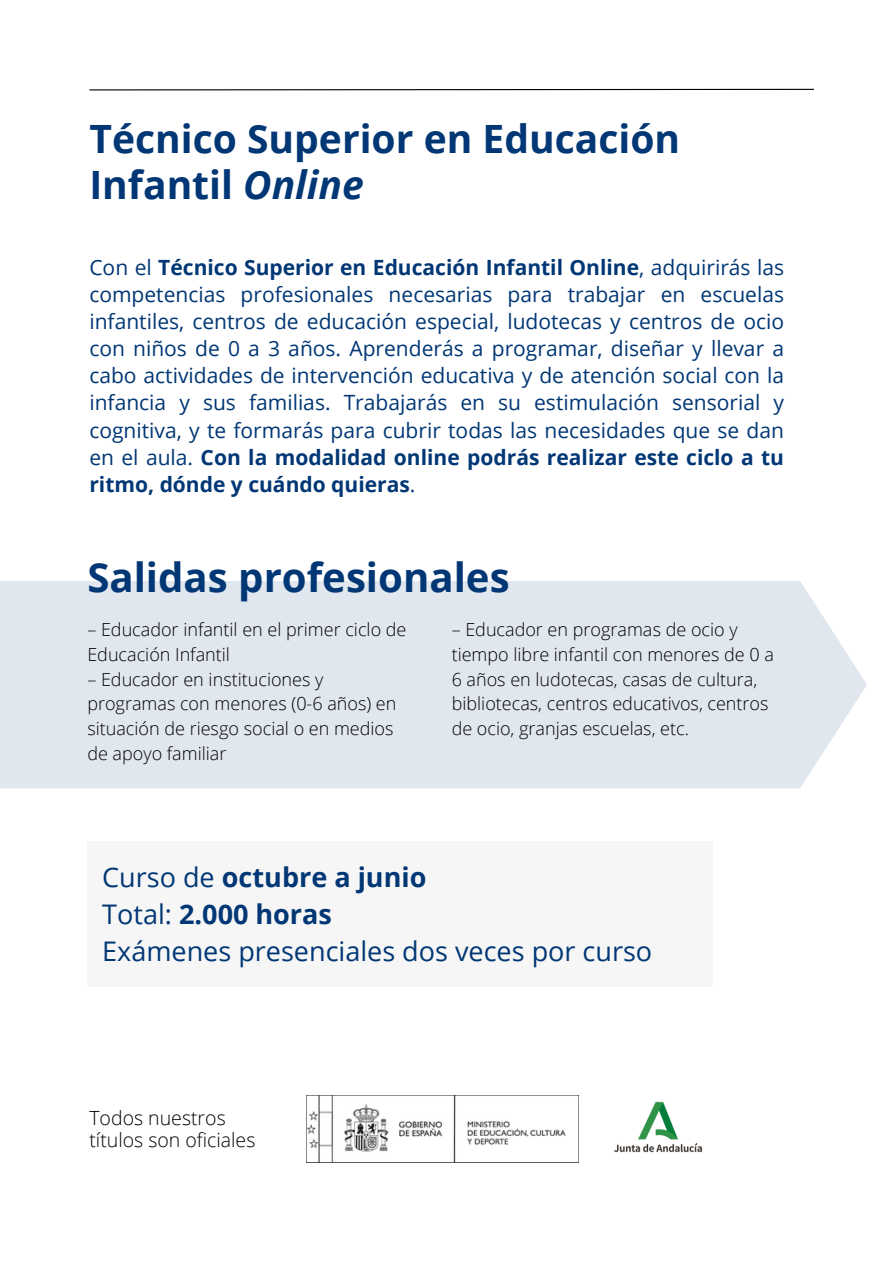
<style>
.page{position:relative;width:894px;height:1264px;background:#fff}
.page>*{position:absolute;margin:0;border:0;box-sizing:border-box;transform-origin:0 0}
.t1{font:700 40.05px "Open Sans";color:#013775}
.t2{font:700 39px/46.2px "Open Sans";color:#013775}
.t3{font:27px/37.2px "Open Sans";color:#013775}
.t4{font:21px/27px "Open Sans";color:#013775;text-align:justify}
.t5{font:300 19.5px/22.5px "Open Sans";color:#000}
.t6{font:300 18px/24.8px "Open Sans";color:#000}
.s1{font-style:italic}
.s2{font-weight:700}
</style>
<div class="page">
<svg style="left:89px;top:88px;width:725px;height:3px"></svg>
<div style="left:0;top:581px;width:866px;height:207px;background:#e1e7ee"></div>
<div style="left:87px;top:841px;width:625px;height:146px;background:#f1f1f1"></div>
<img style="left:614px;top:1101px;width:89px;height:52px">
<img style="left:306px;top:1095px;width:272px;height:67px">
<p class="t2" style="left:89px;top:115px;width:592px">Técnico Superior en Educación<br>Infantil <span class="s1">Online</span></p>
<h1 class="t4" style="left:89px;top:254px;width:696px">Con el <span class="s2">Técnico Superior en Educación Infantil Online</span>, adquirirás las competencias profesionales necesarias para trabajar en escuelas infantiles, centros de educación especial, ludotecas y centros de ocio con niños de 0 a 3 años. Aprenderás a programar, diseñar y llevar a cabo actividades de intervención educativa y de atención social con la infancia y sus familias. Trabajarás en su estimulación sensorial y cognitiva, y te formarás para cubrir todas las necesidades que se dan en el aula. <span class="s2">Con la modalidad online podrás realizar este ciclo a tu ritmo, dónde y cuándo quieras</span>.</h1>
<h3 class="t1" style="left:87px;top:549px;width:423px">Salidas profesionales</h3>
<h1 class="t6" style="left:87px;top:616px;width:320px">– Educador infantil en el primer ciclo de<br>Educación Infantil</h1>
<p class="t6" style="left:87px;top:666px;width:310px">– Educador en instituciones y programas con menores (0-6 años) en situación de riesgo social o en medios de apoyo familiar</p>
<p class="t6" style="left:451px;top:616px;width:323px">– Educador en programas de ocio y tiempo libre infantil con menores de 0 a 6 años en ludotecas, casas de cultura, bibliotecas, centros educativos, centros de ocio, granjas escuelas, etc.</p>
<h2 class="t3" style="left:102px;top:857px;width:551px">Curso de <span class="s2">octubre a junio<br></span>Total: <span class="s2">2.000 horas<br></span>Exámenes presenciales dos veces por curso</h2>
<p class="t5" style="left:89px;top:1105px;width:167px">Todos nuestros títulos son oficiales</p>
</div>
